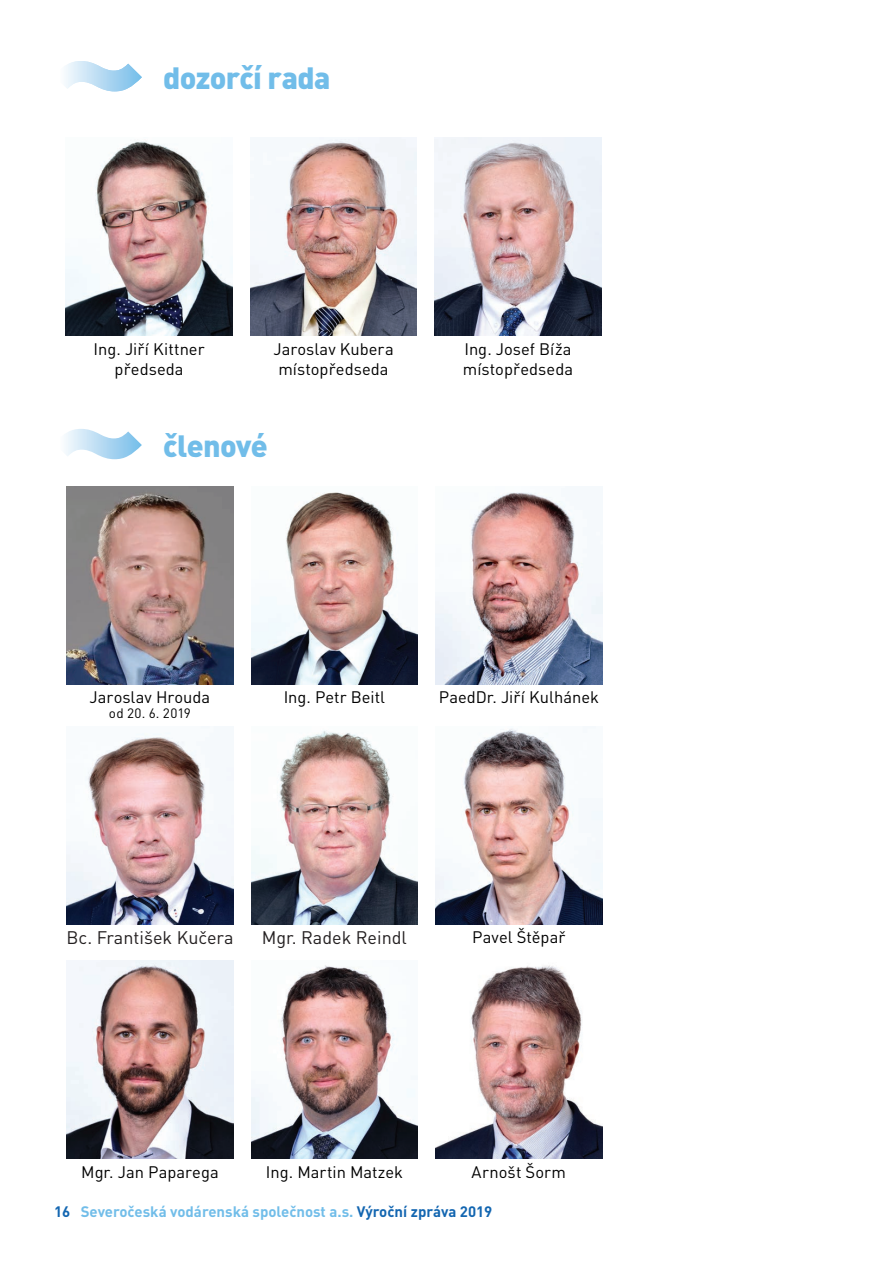
<style>
.page{position:relative;width:893px;height:1263px;background:#fff}
.page>*{position:absolute;margin:0;border:0;box-sizing:border-box;transform-origin:0 0}
.t1{font:900 30.45px "DINCE";letter-spacing:-.025em;color:#71bde9}
.t2{font:18px "DINCE";color:#231f20}
.t3{font:16.5px/19.8px "DINCE";color:#000;text-align:center}
.t4{font:700 15px "DINCE";color:#71bde9}
.t5{font:13.5px "DINCE";color:#000}
.s1{color:#1366b1}
</style>
<div class="page">
<img style="left:66px;top:141px;width:166px;height:194px">
<img style="left:435px;top:137px;width:166px;height:198px">
<img style="left:250px;top:137px;width:167px;height:198px">
<img style="left:436px;top:492px;width:166px;height:192px">
<img style="left:251px;top:492px;width:167px;height:192px">
<img style="left:67px;top:733px;width:166px;height:191px">
<img style="left:436px;top:728px;width:166px;height:196px">
<img style="left:251px;top:730px;width:167px;height:194px">
<img style="left:67px;top:960px;width:166px;height:198px">
<img style="left:436px;top:965px;width:166px;height:193px">
<img style="left:251px;top:965px;width:167px;height:193px">
<img style="left:67px;top:486px;width:166px;height:198px">
<svg style="left:65px;top:61px;width:77px;height:30px"></svg>
<svg style="left:65px;top:429px;width:77px;height:30px"></svg>
<h1 class="t1" style="left:163px;top:57px;width:169px">dozorčí rada</h1>
<p class="t3" style="left:94px;top:339px;width:113px">Ing. Jiří Kittner předseda</p>
<p class="t3" style="left:273px;top:339px;width:122px">Jaroslav Kubera místopředseda</p>
<p class="t3" style="left:463px;top:339px;width:112px;text-align:left">Ing. Josef Bíža místopředseda</p>
<h1 class="t1" style="left:163px;top:425px;width:106px">členové</h1>
<p class="t3" style="left:90px;top:687px;width:122px">Jaroslav Hrouda</p>
<p class="t5" style="left:109px;top:705px;width:84px">od 20. 6. 2019</p>
<p class="t3" style="left:284px;top:687px;width:103px">Ing. Petr Beitl</p>
<p class="t3" style="left:439px;top:687px;width:162px">PaedDr. Jiří Kulhánek</p>
<p class="t2" style="left:66px;top:927px;width:168px">Bc. František Kučera</p>
<p class="t2" style="left:262px;top:927px;width:147px">Mgr. Radek Reindl</p>
<p class="t3" style="left:472px;top:927px;width:95px">Pavel Štěpař</p>
<p class="t3" style="left:81px;top:1162px;width:139px">Mgr. Jan Paparega</p>
<p class="t3" style="left:266px;top:1162px;width:138px">Ing. Martin Matzek</p>
<p class="t3" style="left:472px;top:1162px;width:96px">Arnošt Šorm</p>
<p class="t4" style="left:54px;top:1203px;width:440px"><span class="s1">16</span> Severočeská vodárenská společnost a.s. <span class="s1">Výroční zpráva 2019</span></p>
</div>
